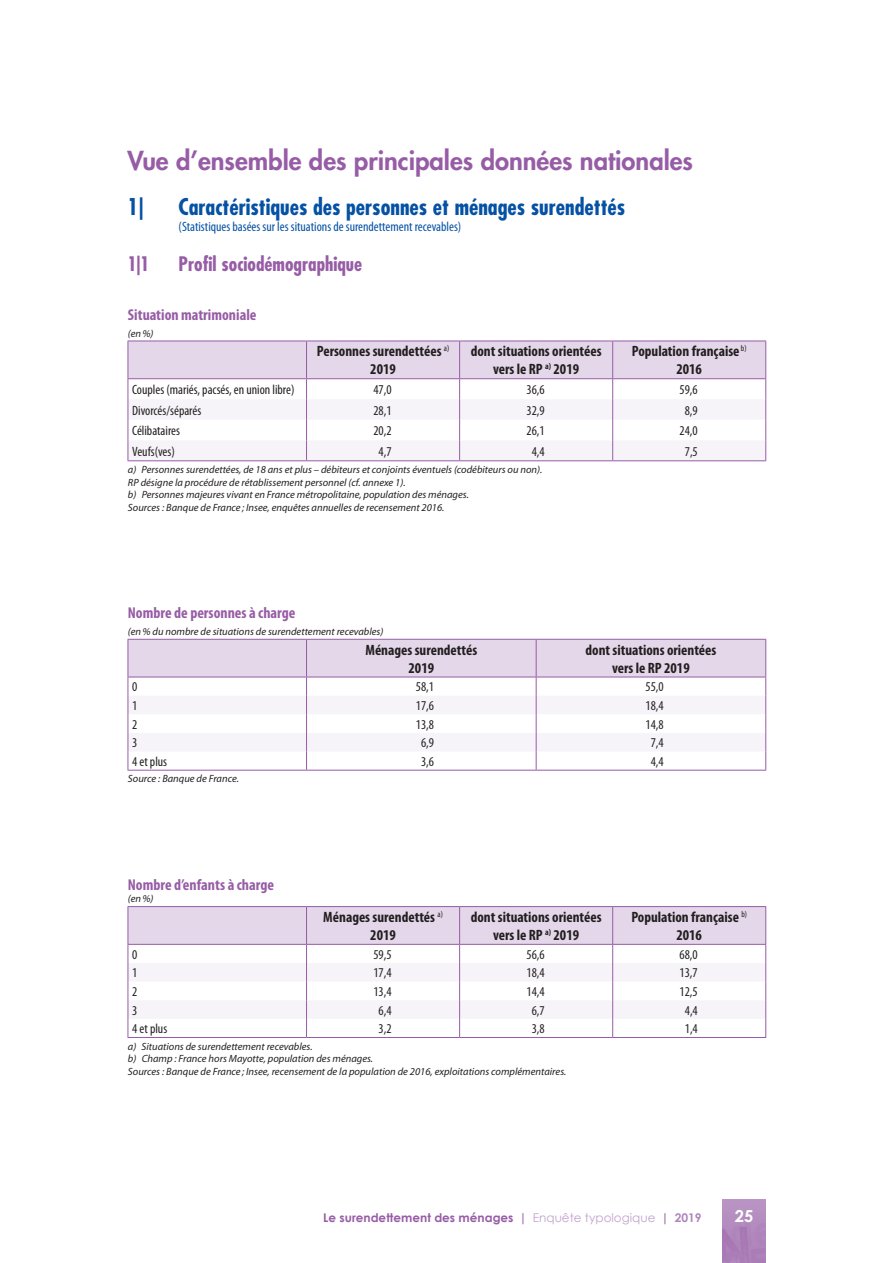
<style>
.page{position:relative;width:893px;height:1263px;background:#fff}
.page>*{position:absolute;margin:0;border:0;box-sizing:border-box;transform-origin:0 0}
.t1{font:800 25.5px "Futura Std";color:#975ca6}
.t2{font:700 condensed 22.5px "Futura Std";color:#0551a4}
.t3{font:700 condensed 19.5px "Futura Std";color:#975ca6}
.t4{font:700 16.5px "Century Gothic";color:#fff}
.t5{font:700 condensed 15.75px "Myriad Pro";color:#975ca6}
.t6{font:700 condensed 15px/18px "Myriad Pro";color:#231f20;text-align:center}
.t7{font:condensed 13.5px "Myriad Pro";color:#231f20}
.t8{font:condensed 13.5px "Myriad Pro";color:#0551a4}
.t9{font:700 12px "Century Gothic";color:#975ca6}
.t10{font:italic 10.5px/12.6px "Myriad Pro";color:#231f20}
.s1{font-weight:400;color:#c2a2cc}
.s2{color:#af85bc}
</style>
<div class="page">
<img style="left:723px;top:1199px;width:42px;height:64px">
<svg style="left:128px;top:342px;width:638px;height:118px"></svg>
<hr style="left:128px;top:460px;width:179px;height:1px;background:#975ca6">
<hr style="left:307px;top:460px;width:153px;height:1px;background:#975ca6">
<hr style="left:460px;top:460px;width:153px;height:1px;background:#975ca6">
<hr style="left:613px;top:460px;width:153px;height:1px;background:#975ca6">
<hr style="left:128px;top:341px;width:179px;height:1px;background:#975ca6">
<hr style="left:307px;top:341px;width:153px;height:1px;background:#975ca6">
<hr style="left:460px;top:341px;width:153px;height:1px;background:#975ca6">
<hr style="left:613px;top:341px;width:153px;height:1px;background:#975ca6">
<hr style="left:128px;top:378px;width:179px;height:1px;background:#975ca6">
<hr style="left:307px;top:378px;width:153px;height:1px;background:#975ca6">
<hr style="left:460px;top:378px;width:153px;height:1px;background:#975ca6">
<hr style="left:613px;top:378px;width:153px;height:1px;background:#975ca6">
<hr style="left:128px;top:770px;width:179px;height:1px;background:#975ca6">
<hr style="left:307px;top:770px;width:229px;height:1px;background:#975ca6">
<hr style="left:536px;top:770px;width:230px;height:1px;background:#975ca6">
<svg style="left:128px;top:639px;width:638px;height:131px"></svg>
<hr style="left:128px;top:1037px;width:179px;height:1px;background:#975ca6">
<hr style="left:307px;top:1037px;width:153px;height:1px;background:#975ca6">
<hr style="left:460px;top:1037px;width:153px;height:1px;background:#975ca6">
<hr style="left:613px;top:1037px;width:153px;height:1px;background:#975ca6">
<svg style="left:128px;top:906px;width:638px;height:131px"></svg>
<h1 class="t1" style="left:128px;top:144px;width:567px">Vue d’ensemble des principales données nationales</h1>
<h2 class="t2" style="left:128px;top:193px;width:18px">1|</h2>
<h2 class="t2" style="left:179px;top:193px;width:448px">Caractéristiques des personnes et ménages surendettés</h2>
<p class="t8" style="left:179px;top:219px;width:284px">(Statistiques basées sur les situations de surendettement recevables)</p>
<h3 class="t3" style="left:128px;top:252px;width:24px">1|1</h3>
<h3 class="t3" style="left:179px;top:252px;width:185px">Profil sociodémographique</h3>
<h3 class="t5" style="left:128px;top:305px;width:130px">Situation matrimoniale</h3>
<p class="t10" style="left:128px;top:327px;width:27px">(en%)</p>
<h3 class="t6" style="left:317px;top:342px;width:134px">Personnes surendettées <sup>a)<br></sup>2019</h3>
<h3 class="t6" style="left:471px;top:342px;width:132px">dont situations orientées vers le RP <sup>a)</sup> 2019</h3>
<h3 class="t6" style="left:632px;top:342px;width:116px">Population française <sup>b)<br></sup>2016</h3>
<p class="t7" style="left:132px;top:381px;width:164px">Couples (mariés, pacsés, en union libre)</p>
<p class="t7" style="left:373px;top:381px;width:20px">47,0</p>
<p class="t7" style="left:526px;top:381px;width:20px">36,6</p>
<p class="t7" style="left:680px;top:381px;width:20px">59,6</p>
<p class="t7" style="left:132px;top:402px;width:71px">Divorcés/séparés</p>
<p class="t7" style="left:373px;top:402px;width:20px">28,1</p>
<p class="t7" style="left:526px;top:402px;width:20px">32,9</p>
<p class="t7" style="left:685px;top:402px;width:15px">8,9</p>
<p class="t7" style="left:132px;top:422px;width:49px">Célibataires</p>
<p class="t7" style="left:373px;top:422px;width:20px">20,2</p>
<p class="t7" style="left:526px;top:422px;width:20px">26,1</p>
<p class="t7" style="left:680px;top:422px;width:20px">24,0</p>
<p class="t7" style="left:132px;top:443px;width:44px">Veufs(ves)</p>
<p class="t7" style="left:379px;top:443px;width:15px">4,7</p>
<p class="t7" style="left:532px;top:443px;width:15px">4,4</p>
<p class="t7" style="left:685px;top:443px;width:15px">7,5</p>
<p class="t10" style="left:128px;top:463px;width:416px">a) Personnes surendettées, de 18 ans et plus – débiteurs et conjoints éventuels (codébiteurs ou non).<br>RP désigne la procédure de rétablissement personnel (cf. annexe 1).<br>b) Personnes majeures vivant en France métropolitaine, population des ménages.<br>Sources : Banque de France ; Insee, enquêtes annuelles de recensement 2016.</p>
<h3 class="t5" style="left:128px;top:603px;width:169px">Nombre de personnes à charge</h3>
<p class="t10" style="left:128px;top:625px;width:257px">(en% du nombre de situations de surendettement recevables)</p>
<h3 class="t6" style="left:365px;top:640px;width:113px">Ménages surendettés<br>2019</h3>
<h3 class="t6" style="left:585px;top:640px;width:132px">dont situations orientées vers le RP 2019</h3>
<p class="t7" style="left:132px;top:679px;width:7px">0</p>
<p class="t7" style="left:416px;top:679px;width:20px">58,1</p>
<p class="t7" style="left:645px;top:679px;width:20px">55,0</p>
<p class="t7" style="left:132px;top:697px;width:7px">1</p>
<p class="t7" style="left:416px;top:697px;width:20px">17,6</p>
<p class="t7" style="left:645px;top:697px;width:20px">18,4</p>
<p class="t7" style="left:132px;top:716px;width:7px">2</p>
<p class="t7" style="left:416px;top:716px;width:20px">13,8</p>
<p class="t7" style="left:645px;top:716px;width:20px">14,8</p>
<p class="t7" style="left:132px;top:735px;width:7px">3</p>
<p class="t7" style="left:421px;top:735px;width:15px">6,9</p>
<p class="t7" style="left:651px;top:735px;width:15px">7,4</p>
<p class="t7" style="left:132px;top:753px;width:37px">4 et plus</p>
<p class="t7" style="left:421px;top:753px;width:15px">3,6</p>
<p class="t7" style="left:651px;top:753px;width:15px">4,4</p>
<p class="t10" style="left:128px;top:772px;width:112px">Source : Banque de France.</p>
<h3 class="t5" style="left:128px;top:875px;width:148px">Nombre d’enfants à charge</h3>
<p class="t10" style="left:128px;top:892px;width:27px">(en%)</p>
<h3 class="t6" style="left:323px;top:908px;width:121px">Ménages surendettés <sup>a)<br></sup>2019</h3>
<h3 class="t6" style="left:471px;top:908px;width:132px">dont situations orientées vers le RP <sup>a)</sup> 2019</h3>
<h3 class="t6" style="left:631px;top:908px;width:117px">Population française <sup>b)<br></sup>2016</h3>
<p class="t7" style="left:132px;top:946px;width:7px">0</p>
<p class="t7" style="left:373px;top:946px;width:20px">59,5</p>
<p class="t7" style="left:526px;top:946px;width:20px">56,6</p>
<p class="t7" style="left:680px;top:946px;width:20px">68,0</p>
<p class="t7" style="left:132px;top:965px;width:7px">1</p>
<p class="t7" style="left:373px;top:965px;width:20px">17,4</p>
<p class="t7" style="left:526px;top:965px;width:20px">18,4</p>
<p class="t7" style="left:680px;top:965px;width:20px">13,7</p>
<p class="t7" style="left:132px;top:983px;width:7px">2</p>
<p class="t7" style="left:373px;top:983px;width:20px">13,4</p>
<p class="t7" style="left:526px;top:983px;width:20px">14,4</p>
<p class="t7" style="left:680px;top:983px;width:20px">12,5</p>
<p class="t7" style="left:132px;top:1002px;width:7px">3</p>
<p class="t7" style="left:379px;top:1002px;width:15px">6,4</p>
<p class="t7" style="left:532px;top:1002px;width:15px">6,7</p>
<p class="t7" style="left:685px;top:1002px;width:15px">4,4</p>
<p class="t7" style="left:132px;top:1020px;width:37px">4 et plus</p>
<p class="t7" style="left:379px;top:1020px;width:15px">3,2</p>
<p class="t7" style="left:532px;top:1020px;width:15px">3,8</p>
<p class="t7" style="left:685px;top:1020px;width:15px">1,4</p>
<p class="t10" style="left:128px;top:1040px;width:440px">a) Situations de surendettement recevables.<br>b) Champ : France hors Mayotte, population des ménages.<br>Sources : Banque de France ; Insee, recensement de la population de 2016, exploitations complémentaires.</p>
<p class="t9" style="left:323px;top:1208px;width:380px">Le surendettement des ménages | <span class="s1">Enquête typologique</span> | <span class="s2">2019</span></p>
<h3 class="t4" style="left:735px;top:1203px;width:20px">25</h3>
</div>
